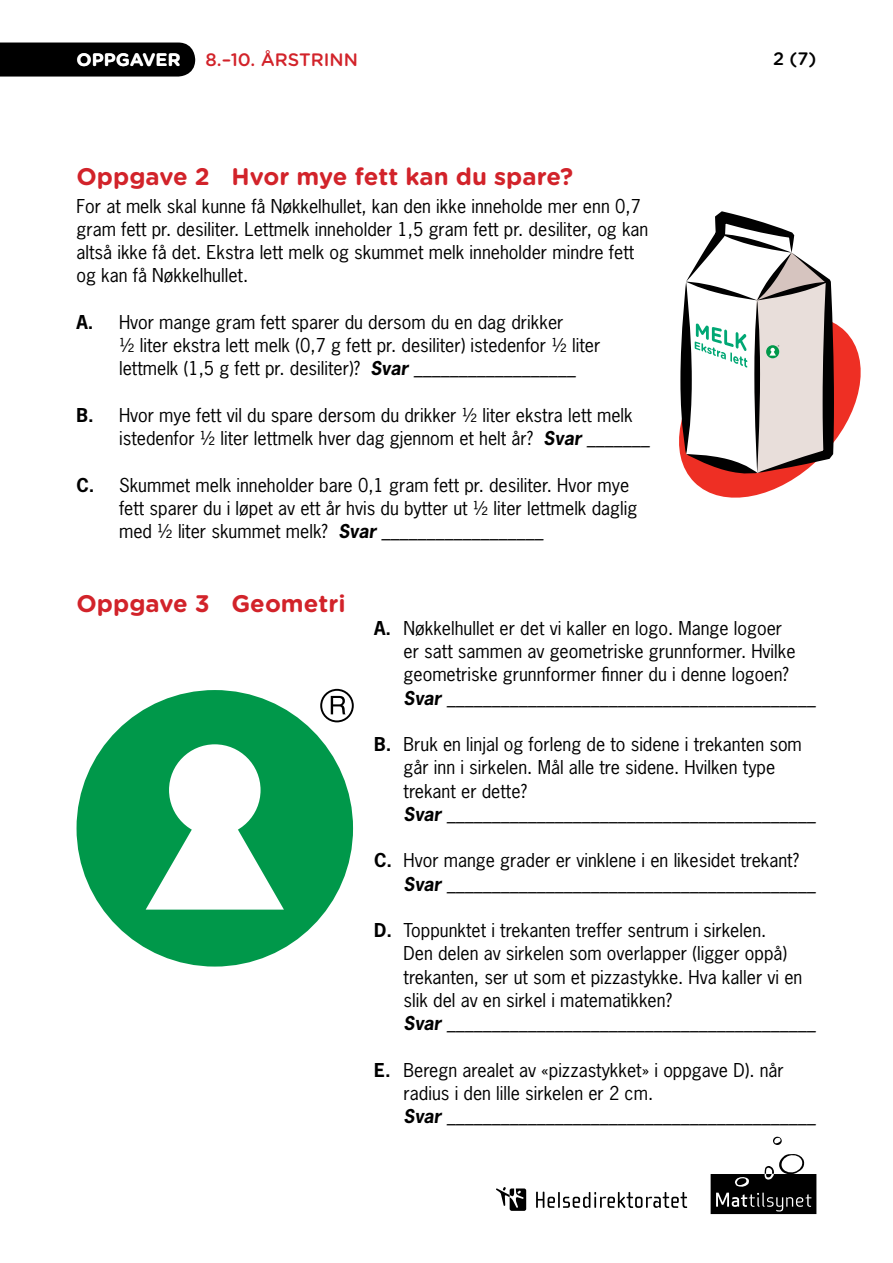
<style>
.page{position:relative;width:893px;height:1263px;background:#fff}
.page>*{position:absolute;margin:0;border:0;box-sizing:border-box;transform-origin:0 0}
.t1{font:700 24px "Gotham Rounded";color:#d2232a}
.t2{font:18px/23.2px "News Gothic";color:#000}
.t3{font:italic 700 18px "News Gothic";color:#000}
.t4{font:500 18px "Gotham Rounded";color:#d2232a}
.t5{font:700 18px "Gotham Rounded";color:#fff}
.t6{font:500 18px "Gotham Rounded";color:#000}
.s1{font-weight:700}
.s2{font-weight:700;font-style:italic}
</style>
<div class="page">
<svg style="left:773px;top:1137px;width:9px;height:8px"></svg>
<svg style="left:711px;top:1154px;width:105px;height:60px"></svg>
<div style="left:0;top:43px;width:195px;height:34px;background:#000"></div>
<svg style="left:496px;top:1187px;width:30px;height:24px"></svg>
<svg style="left:536px;top:1191px;width:151px;height:17px"></svg>
<div style="left:77px;top:690px;width:276px;height:276px;background:#00984a;border-radius:50%"></div>
<div style="left:169px;top:744px;width:92px;height:92px;background:#fff;border-radius:50%"></div>
<svg style="left:146px;top:828px;width:138px;height:81px"></svg>
<svg style="left:320px;top:689px;width:34px;height:33px"></svg>
<svg style="left:679px;top:211px;width:182px;height:287px"></svg>
<p class="t5" style="left:77px;top:46px;width:106px">OPPGAVER</p>
<p class="t4" style="left:206px;top:46px;width:154px">8.–10. ÅRSTRINN</p>
<p class="t6" style="left:773px;top:46px;width:45px">2 (7)</p>
<h1 class="t1" style="left:77px;top:159px;width:498px">Oppgave 2 Hvor mye fett kan du spare?</h1>
<p class="t2" style="left:77px;top:194px;width:573px">For at melk skal kunne få Nøkkelhullet, kan den ikke inneholde mer enn 0,7 gram fett pr. desiliter. Lettmelk inneholder 1,5 gram fett pr. desiliter, og kan altså ikke få det. Ekstra lett melk og skummet melk inneholder mindre fett og kan få Nøkkelhullet.</p>
<p class="t2" style="left:119px;top:310px;width:483px;text-indent:-43px"><span class="s1">A.</span> Hvor mange gram fett sparer du dersom du en dag drikker<br>½ liter ekstra lett melk (0,7 g fett pr. desiliter) istedenfor ½ liter lettmelk (1,5 g fett pr. desiliter)? <span class="s2">Svar __________________</span></p>
<p class="t2" style="left:119px;top:403px;width:533px;text-indent:-43px"><span class="s1">B.</span> Hvor mye fett vil du spare dersom du drikker ½ liter ekstra lett melk istedenfor ½ liter lettmelk hver dag gjennom et helt år? <span class="s2">Svar _______</span></p>
<p class="t2" style="left:119px;top:473px;width:520px;text-indent:-43px"><span class="s1">C.</span> Skummet melk inneholder bare 0,1 gram fett pr. desiliter. Hvor mye fett sparer du i løpet av ett år hvis du bytter ut ½ liter lettmelk daglig med ½ liter skummet melk? <span class="s2">Svar __________________</span></p>
<h1 class="t1" style="left:77px;top:585px;width:271px">Oppgave 3 Geometri</h1>
<p class="t2" style="left:404px;top:616px;width:394px;text-indent:-29px"><span class="s1">A.</span> Nøkkelhullet er det vi kaller en logo. Mange logoer er satt sammen av geometriske grunnformer. Hvilke geometriske grunnformer finner du i denne logoen?</p>
<p class="t3" style="left:404px;top:686px;width:414px">Svar _________________________________________</p>
<p class="t2" style="left:404px;top:732px;width:400px;text-indent:-29px"><span class="s1">B.</span> Bruk en linjal og forleng de to sidene i trekanten som går inn i sirkelen. Mål alle tre sidene. Hvilken type trekant er dette?</p>
<p class="t3" style="left:404px;top:802px;width:414px">Svar _________________________________________</p>
<p class="t2" style="left:404px;top:848px;width:414px;text-indent:-29px"><span class="s1">C.</span> Hvor mange grader er vinklene i en likesidet trekant?<br><span class="s2">Svar _________________________________________</span></p>
<p class="t2" style="left:404px;top:918px;width:400px;text-indent:-29px"><span class="s1">D.</span> Toppunktet i trekanten treffer sentrum i sirkelen.<br>Den delen av sirkelen som overlapper (ligger oppå) trekanten, ser ut som et pizzastykke. Hva kaller vi en slik del av en sirkel i matematikken?</p>
<p class="t3" style="left:404px;top:1011px;width:414px">Svar _________________________________________</p>
<p class="t2" style="left:404px;top:1058px;width:382px;text-indent:-29px"><span class="s1">E.</span> Beregn arealet av «pizzastykket» i oppgave D). når radius i den lille sirkelen er 2 cm.</p>
<p class="t3" style="left:404px;top:1104px;width:414px">Svar _________________________________________</p>
</div>
